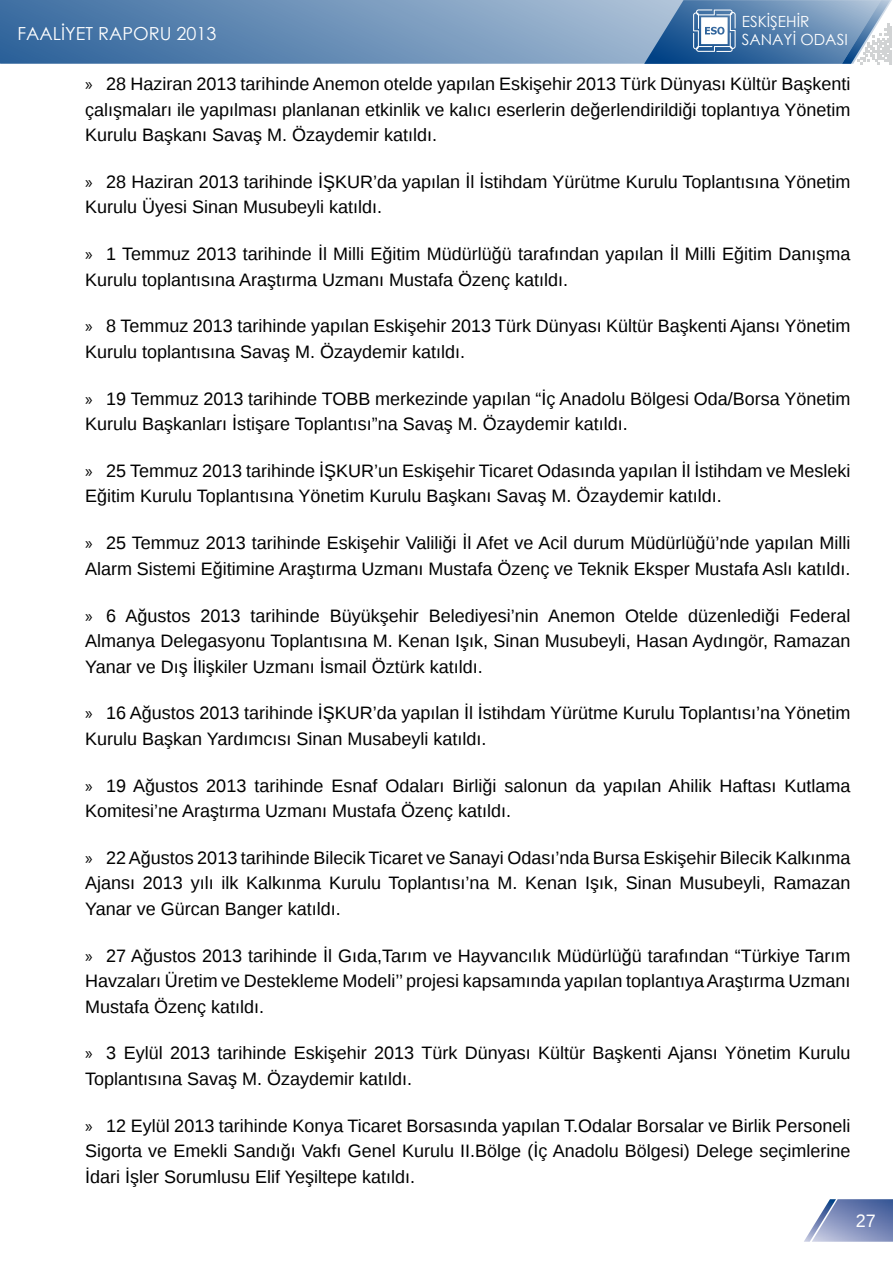
<style>
.page{position:relative;width:893px;height:1263px;background:#fff}
.page>*{position:absolute;margin:0;border:0;box-sizing:border-box;transform-origin:0 0}
.t1{font:18px/25.5px "Liberation Sans";color:#000}
.t2{font:18px "Century Gothic";color:#fff}
.t3{font:18px "Liberation Sans";color:#fff}
.t4{font:15.45px/18.5px "Century Gothic";color:#fff}
.s1{font-family:"Myriad Pro"}
</style>
<div class="page">
<img style="left:804px;top:1228px;width:8px;height:14px">
<img style="left:812px;top:1199px;width:81px;height:43px">
<svg style="left:0;top:0;width:892px;height:64px;background:#6b90b7"></svg>
<svg style="left:644px;top:0;width:247px;height:64px;background:#6d92b8"></svg>
<p class="t2" style="left:17px;top:21px;width:200px">FAALİYET RAPORU 2013</p>
<p class="t4" style="left:742px;top:12px;width:108px">ESKİŞEHİR<br>SANAYİ ODASI</p>
<p class="t1" style="left:85px;top:72px;width:767px;text-align:justify"><span class="s1">»</span> 28 Haziran 2013 tarihinde Anemon otelde yapılan Eskişehir 2013 Türk Dünyası Kültür Başkenti çalışmaları ile yapılması planlanan etkinlik ve kalıcı eserlerin değerlendirildiği toplantıya Yönetim Kurulu Başkanı Savaş M. Özaydemir katıldı.</p>
<p class="t1" style="left:85px;top:170px;width:767px"><span class="s1">»</span> 28 Haziran 2013 tarihinde İŞKUR’da yapılan İl İstihdam Yürütme Kurulu Toplantısına Yönetim<br>Kurulu Üyesi Sinan Musubeyli katıldı.</p>
<p class="t1" style="left:85px;top:242px;width:767px"><span class="s1">»</span> 1 Temmuz 2013 tarihinde İl Milli Eğitim Müdürlüğü tarafından yapılan İl Milli Eğitim Danışma<br>Kurulu toplantısına Araştırma Uzmanı Mustafa Özenç katıldı.</p>
<p class="t1" style="left:85px;top:314px;width:767px"><span class="s1">»</span> 8 Temmuz 2013 tarihinde yapılan Eskişehir 2013 Türk Dünyası Kültür Başkenti Ajansı Yönetim<br>Kurulu toplantısına Savaş M. Özaydemir katıldı.</p>
<p class="t1" style="left:85px;top:386px;width:767px"><span class="s1">»</span> 19 Temmuz 2013 tarihinde TOBB merkezinde yapılan “İç Anadolu Bölgesi Oda/Borsa Yönetim<br>Kurulu Başkanları İstişare Toplantısı”na Savaş M. Özaydemir katıldı.</p>
<p class="t1" style="left:85px;top:459px;width:767px"><span class="s1">»</span> 25 Temmuz 2013 tarihinde İŞKUR’un Eskişehir Ticaret Odasında yapılan İl İstihdam ve Mesleki<br>Eğitim Kurulu Toplantısına Yönetim Kurulu Başkanı Savaş M. Özaydemir katıldı.</p>
<p class="t1" style="left:85px;top:531px;width:767px"><span class="s1">»</span> 25 Temmuz 2013 tarihinde Eskişehir Valiliği İl Afet ve Acil durum Müdürlüğü’nde yapılan Milli<br>Alarm Sistemi Eğitimine Araştırma Uzmanı Mustafa Özenç ve Teknik Eksper Mustafa Aslı katıldı.</p>
<p class="t1" style="left:85px;top:603px;width:767px;text-align:justify"><span class="s1">»</span> 6 Ağustos 2013 tarihinde Büyükşehir Belediyesi’nin Anemon Otelde düzenlediği Federal Almanya Delegasyonu Toplantısına M. Kenan Işık, Sinan Musubeyli, Hasan Aydıngör, Ramazan Yanar ve Dış İlişkiler Uzmanı İsmail Öztürk katıldı.</p>
<p class="t1" style="left:85px;top:701px;width:767px"><span class="s1">»</span> 16 Ağustos 2013 tarihinde İŞKUR’da yapılan İl İstihdam Yürütme Kurulu Toplantısı’na Yönetim<br>Kurulu Başkan Yardımcısı Sinan Musabeyli katıldı.</p>
<p class="t1" style="left:85px;top:773px;width:767px"><span class="s1">»</span> 19 Ağustos 2013 tarihinde Esnaf Odaları Birliği salonun da yapılan Ahilik Haftası Kutlama<br>Komitesi’ne Araştırma Uzmanı Mustafa Özenç katıldı.</p>
<p class="t1" style="left:85px;top:846px;width:767px;text-align:justify"><span class="s1">»</span> 22 Ağustos 2013 tarihinde Bilecik Ticaret ve Sanayi Odası’nda Bursa Eskişehir Bilecik Kalkınma Ajansı 2013 yılı ilk Kalkınma Kurulu Toplantısı’na M. Kenan Işık, Sinan Musubeyli, Ramazan Yanar ve Gürcan Banger katıldı.</p>
<p class="t1" style="left:85px;top:943px;width:767px;text-align:justify"><span class="s1">»</span> 27 Ağustos 2013 tarihinde İl Gıda,Tarım ve Hayvancılık Müdürlüğü tarafından “Türkiye Tarım Havzaları Üretim ve Destekleme Modeli’’ projesi kapsamında yapılan toplantıya Araştırma Uzmanı Mustafa Özenç katıldı.</p>
<p class="t1" style="left:85px;top:1041px;width:767px"><span class="s1">»</span> 3 Eylül 2013 tarihinde Eskişehir 2013 Türk Dünyası Kültür Başkenti Ajansı Yönetim Kurulu<br>Toplantısına Savaş M. Özaydemir katıldı.</p>
<p class="t1" style="left:85px;top:1113px;width:767px;text-align:justify"><span class="s1">»</span> 12 Eylül 2013 tarihinde Konya Ticaret Borsasında yapılan T.Odalar Borsalar ve Birlik Personeli Sigorta ve Emekli Sandığı Vakfı Genel Kurulu II.Bölge (İç Anadolu Bölgesi) Delege seçimlerine İdari İşler Sorumlusu Elif Yeşiltepe katıldı.</p>
<p class="t3" style="left:856px;top:1211px;width:22px">27</p>
</div>
